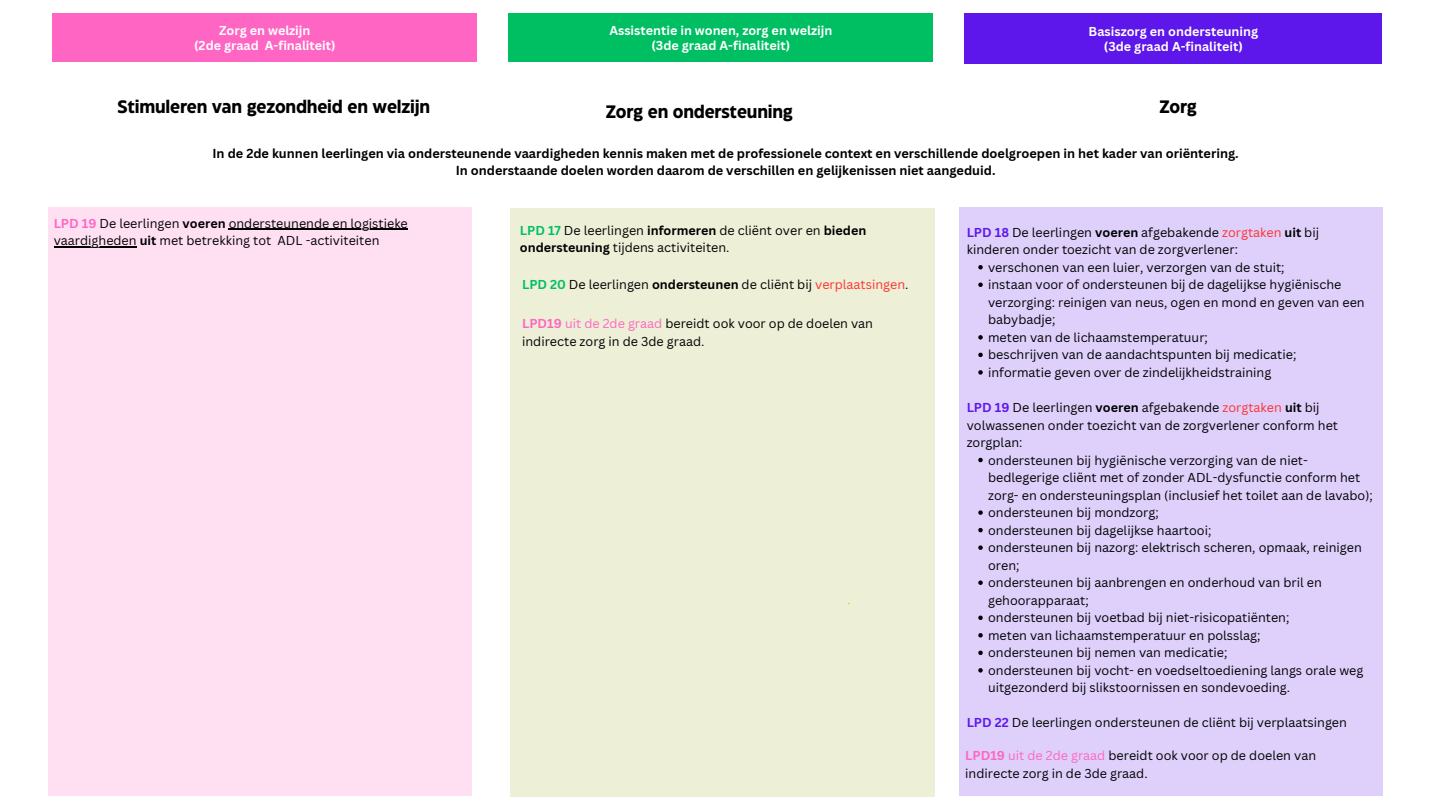
<style>
.page{position:relative;width:1440px;height:810px;background:#fff}
.page>*{position:absolute;margin:0;border:0;box-sizing:border-box;transform-origin:0 0}
.t1{font:700 18px "Eastman Grotesque";letter-spacing:-.01em;color:#000}
.t2{font:700 12.7px/17.8px "Canva Sans";color:#000;text-align:center}
.t3{font:12.6px/17.5px "Canva Sans";color:#000}
.t4{font:700 12.6px/15px "Canva Sans";color:#fff;text-align:center}
.s1{font-weight:700;color:#ff66c4}
.s2{font-weight:700}
.s3{font-weight:700;color:#5e17eb}
.s4{color:#ff3131}
.s5{font-weight:700;color:#00bf63}
.s6{color:#040606}
.s7{color:#ff66c4}
</style>
<div class="page">
<div style="left:49px;top:207px;width:423px;height:589px;background:#ffe0f3"></div>
<div style="left:959px;top:207px;width:423px;height:589px;background:#ded0fb"></div>
<hr style="left:229px;top:228px;width:179px;height:2px;background:#000">
<hr style="left:54px;top:246px;width:83px;height:1px;background:#000">
<svg style="left:978px;top:265px;width:5px;height:4px"></svg>
<svg style="left:978px;top:283px;width:5px;height:4px"></svg>
<svg style="left:978px;top:335px;width:5px;height:5px"></svg>
<svg style="left:978px;top:353px;width:5px;height:4px"></svg>
<svg style="left:978px;top:370px;width:5px;height:5px"></svg>
<svg style="left:978px;top:458px;width:5px;height:4px"></svg>
<svg style="left:978px;top:510px;width:5px;height:5px"></svg>
<svg style="left:978px;top:528px;width:5px;height:4px"></svg>
<svg style="left:978px;top:545px;width:5px;height:5px"></svg>
<svg style="left:978px;top:581px;width:5px;height:4px"></svg>
<svg style="left:978px;top:616px;width:5px;height:4px"></svg>
<svg style="left:978px;top:633px;width:5px;height:5px"></svg>
<svg style="left:978px;top:651px;width:5px;height:4px"></svg>
<svg style="left:978px;top:668px;width:5px;height:5px"></svg>
<div style="left:510px;top:208px;width:425px;height:589px;background:#edefd7"></div>
<div style="left:52px;top:13px;width:425px;height:49px;background:#ff66c4"></div>
<div style="left:508px;top:13px;width:425px;height:49px;background:#00bf63"></div>
<div style="left:964px;top:13px;width:418px;height:51px;background:#5e17eb"></div>
<h2 class="t4" style="left:194px;top:23px;width:143px">Zorg en welzijn<br>(2de graad A-finaliteit)</h2>
<h1 class="t4" style="left:609px;top:23px;width:224px">Assistentie in wonen, zorg en welzijn (3de graad A-finaliteit)</h1>
<h1 class="t4" style="left:1089px;top:24px;width:171px">Basiszorg en ondersteuning (3de graad A-finaliteit)</h1>
<h1 class="t1" style="left:118px;top:100px;width:314px">Stimuleren van gezondheid en welzijn</h1>
<p class="t1" style="left:606px;top:104px;width:188px">Zorg en ondersteuning</p>
<h2 class="t1" style="left:1159px;top:100px;width:39px">Zorg</h2>
<p class="t2" style="left:212px;top:144px;width:1028px">In de 2de kunnen leerlingen via ondersteunende vaardigheden kennis maken met de professionele context en verschillende doelgroepen in het kader van oriëntering.<br>In onderstaande doelen worden daarom de verschillen en gelijkenissen niet aangeduid.</p>
<p class="t3" style="left:54px;top:214px;width:356px"><span class="s1">LPD 19</span> De leerlingen <span class="s2">voeren</span> ondersteunende en logistieke</p>
<p class="t3" style="left:54px;top:232px;width:327px">vaardigheden <span class="s2">uit</span> met betrekking tot ADL -activiteiten</p>
<p class="t3" style="left:967px;top:223px;width:354px"><span class="s3">LPD 18</span> De leerlingen <span class="s2">voeren</span> afgebakende <span class="s4">zorgtaken</span> <span class="s2">uit</span> bij kinderen onder toezicht van de zorgverlener:</p>
<p class="t3" style="left:988px;top:258px;width:298px">verschonen van een luier, verzorgen van de stuit;</p>
<p class="t3" style="left:988px;top:276px;width:378px">instaan voor of ondersteunen bij de dagelijkse hygiënische verzorging: reinigen van neus, ogen en mond en geven van een babybadje;</p>
<p class="t3" style="left:988px;top:328px;width:221px">meten van de lichaamstemperatuur;</p>
<p class="t3" style="left:988px;top:346px;width:310px">beschrijven van de aandachtspunten bij medicatie;</p>
<p class="t3" style="left:988px;top:363px;width:285px">informatie geven over de zindelijkheidstraining</p>
<p class="t3" style="left:967px;top:398px;width:373px"><span class="s3">LPD 19</span> De leerlingen <span class="s2">voeren</span> afgebakende <span class="s4">zorgtaken</span> <span class="s2">uit</span> bij volwassenen onder toezicht van de zorgverlener conform het zorgplan:</p>
<p class="t3" style="left:988px;top:451px;width:386px">ondersteunen bij hygiënische verzorging van de niet&shy;bedlegerige cliënt met of zonder ADL-dysfunctie conform het zorg- en ondersteuningsplan (inclusief het toilet aan de lavabo);</p>
<p class="t3" style="left:988px;top:503px;width:172px">ondersteunen bij mondzorg;</p>
<p class="t3" style="left:988px;top:521px;width:225px">ondersteunen bij dagelijkse haartooi;</p>
<p class="t3" style="left:988px;top:539px;width:375px">ondersteunen bij nazorg: elektrisch scheren, opmaak, reinigen oren;</p>
<p class="t3" style="left:988px;top:574px;width:335px">ondersteunen bij aanbrengen en onderhoud van bril en gehoorapparaat;</p>
<p class="t3" style="left:988px;top:609px;width:303px">ondersteunen bij voetbad bij niet-risicopatiënten;</p>
<p class="t3" style="left:988px;top:626px;width:274px">meten van lichaamstemperatuur en polsslag;</p>
<p class="t3" style="left:988px;top:644px;width:241px">ondersteunen bij nemen van medicatie;</p>
<p class="t3" style="left:988px;top:661px;width:377px">ondersteunen bij vocht- en voedseltoediening langs orale weg uitgezonderd bij slikstoornissen en sondevoeding.</p>
<p class="t3" style="left:967px;top:714px;width:382px"><span class="s3">LPD 22</span> De leerlingen ondersteunen de cliënt bij verplaatsingen</p>
<h2 class="t3" style="left:520px;top:221px;width:348px"><span class="s5">LPD 17</span> De leerlingen <span class="s2">informeren</span> de cliënt over en <span class="s2">bieden ondersteuning</span> tijdens activiteiten.</h2>
<h2 class="t3" style="left:522px;top:275px;width:388px"><span class="s5">LPD 20</span> De leerlingen <span class="s2">ondersteunen</span> de cliënt bij <span class="s4">verplaatsingen</span><span class="s6">.</span></h2>
<p class="t3" style="left:522px;top:315px;width:353px"><span class="s1">LPD19</span> <span class="s7">uit de 2de graad</span> bereidt ook voor op de doelen van indirecte zorg in de 3de graad.</p>
<p class="t3" style="left:965px;top:746px;width:352px"><span class="s1">LPD19</span> <span class="s7">uit de 2de graad</span> bereidt ook voor op de doelen van indirecte zorg in de 3de graad.</p>
</div>
